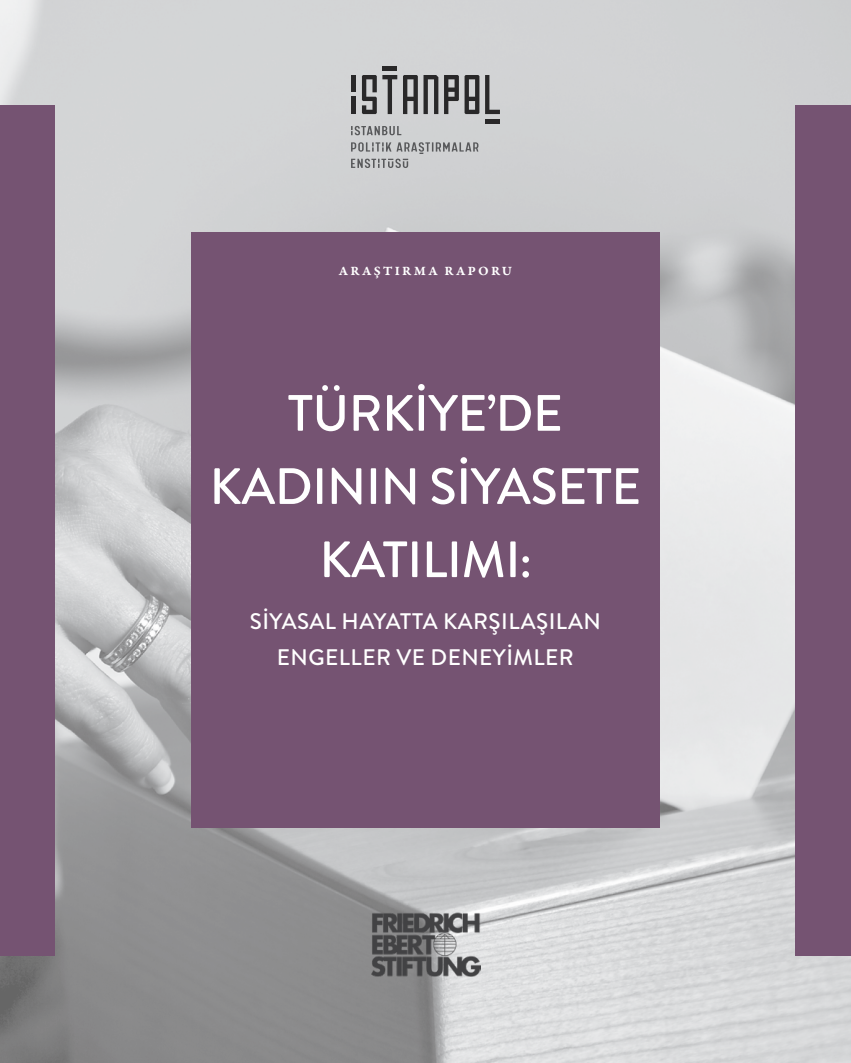
<style>
.page{position:relative;width:851px;height:1063px;background:#fff}
.page>*{position:absolute;margin:0;border:0;box-sizing:border-box;transform-origin:0 0}
.t1{font:500 51px/73.2px "Brandon Grotesque";letter-spacing:-.01em;color:#fff;text-align:center}
.t2{font:500 22.5px/36px "Brandon Grotesque";letter-spacing:.02em;color:#fff;text-align:center}
.t3{font:13.5px "Garamond Premr Pro Smbd Capt";letter-spacing:.165em;color:#fff}
</style>
<div class="page">
<img style="left:0;top:0;width:850px;height:1063px">
<div style="left:191px;top:233px;width:468px;height:595px;background:#755372"></div>
<img style="left:370px;top:913px;width:111px;height:64px">
<div style="left:0;top:105px;width:55px;height:850px;background:#755372"></div>
<div style="left:795px;top:105px;width:55px;height:850px;background:#755372"></div>
<svg style="left:351px;top:126px;width:50px;height:9px"></svg>
<svg style="left:351px;top:142px;width:127px;height:26px;background:#b5b7b8"></svg>
<hr style="left:351px;top:97px;width:4px;height:17px;background:#292829">
<hr style="left:351px;top:75px;width:4px;height:17px;background:#292829">
<svg style="left:362px;top:75px;width:35px;height:39px"></svg>
<svg style="left:403px;top:75px;width:35px;height:39px"></svg>
<svg style="left:444px;top:75px;width:35px;height:39px"></svg>
<svg style="left:485px;top:75px;width:15px;height:39px"></svg>
<hr style="left:485px;top:119px;width:15px;height:4px;background:#292829">
<hr style="left:382px;top:66px;width:15px;height:4px;background:#292829">
<p class="t3" style="left:339px;top:263px;width:175px">ARAŞTIRMA RAPORU</p>
<h1 class="t1" style="left:209px;top:377px;width:433px">TÜRKİYE’DE<br>KADININ SİYASETE<br>KATILIMI:</h1>
<p class="t2" style="left:250px;top:604px;width:353px">SİYASAL HAYATTA KARŞILAŞILAN<br>ENGELLER VE DENEYİMLER</p>
</div>
